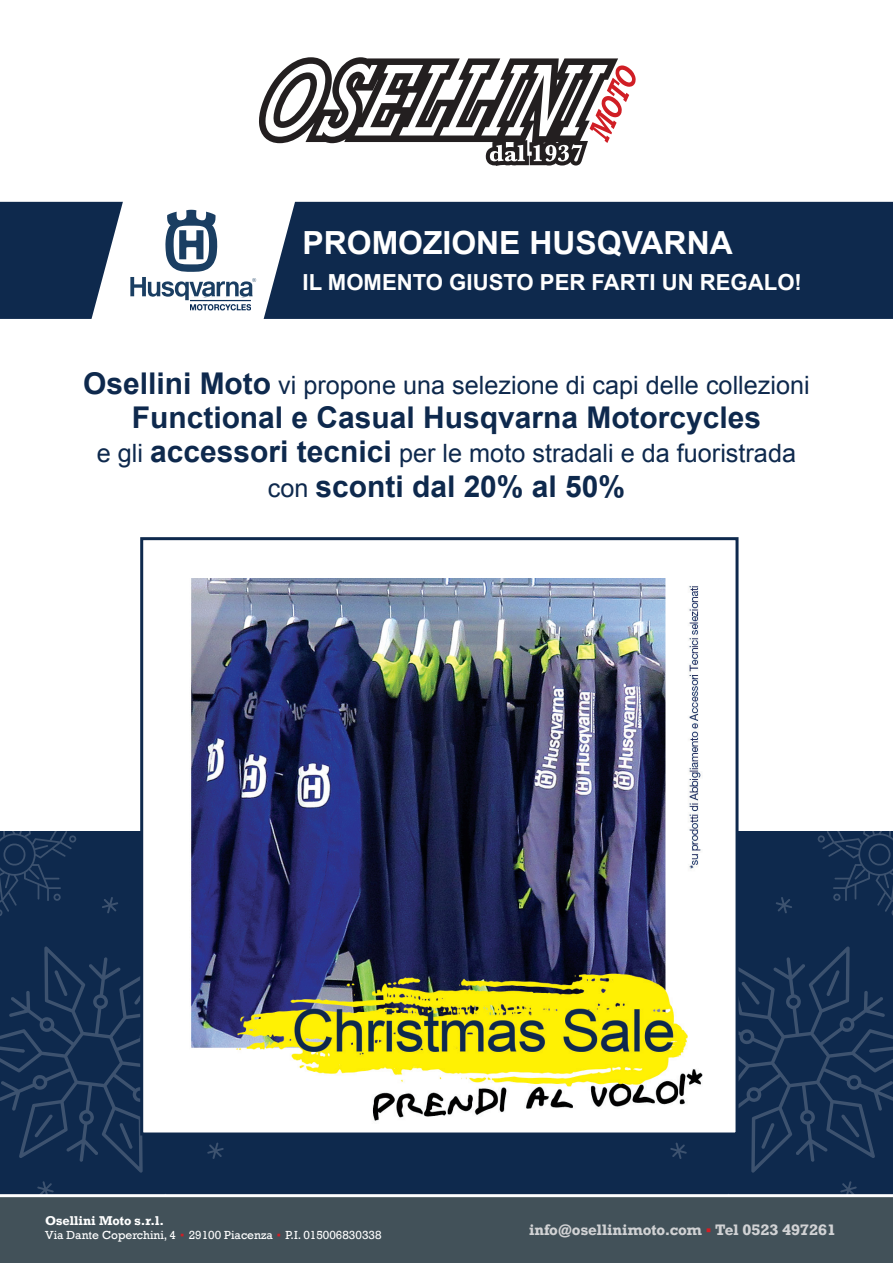
<style>
.page{position:relative;width:893px;height:1263px;background:#fff}
.page>*{position:absolute;margin:0;border:0;box-sizing:border-box;transform-origin:0 0}
.t1{font:700 31.95px "Arial";color:#fff}
.t2{font:700 30px "Arial";color:#0e294d}
.t3{font:25.2px "Arial";color:#0e294d}
.t4{font:700 22.2px "Arial";color:#fff}
.t5{font:700 14.25px "Rockwell";color:#d1d2d4}
.t6{font:12px "Rockwell";color:#fff}
.t7{font:700 12px "Rockwell";color:#fff}
.s1{font-weight:700;font-size:30px}
.s2{font-weight:400;font-size:25.2px}
.s3{font-family:"Verdana";color:#d01e25}
.s4{font-family:"Arial";color:#d01e25}
</style>
<div class="page">
<div style="left:0;top:831px;width:893px;height:411px;background:#0e294d"></div>
<svg style="left:0;top:946px;width:140px;height:159px"></svg>
<svg style="left:134px;top:981px;width:6px;height:24px"></svg>
<svg style="left:54px;top:970px;width:14px;height:26px"></svg>
<svg style="left:0;top:1046px;width:25px;height:7px"></svg>
<svg style="left:0;top:831px;width:76px;height:85px"></svg>
<svg style="left:102px;top:897px;width:16px;height:16px"></svg>
<svg style="left:12px;top:1105px;width:212px;height:89px"></svg>
<svg style="left:738px;top:946px;width:155px;height:159px"></svg>
<svg style="left:741px;top:981px;width:19px;height:24px"></svg>
<svg style="left:826px;top:970px;width:14px;height:26px"></svg>
<svg style="left:869px;top:1046px;width:24px;height:7px"></svg>
<svg style="left:818px;top:831px;width:75px;height:85px"></svg>
<svg style="left:776px;top:897px;width:16px;height:16px"></svg>
<svg style="left:670px;top:1105px;width:212px;height:89px"></svg>
<div style="left:0;top:202px;width:893px;height:117px;background:#0e294d"></div>
<svg style="left:259px;top:57px;width:377px;height:109px"></svg>
<svg style="left:91px;top:201px;width:205px;height:118px"></svg>
<div style="left:0;top:1194px;width:893px;height:69px;background:#425159"></div>
<div style="left:142px;top:539px;width:595px;height:595px;background:#fff"></div>
<img style="left:191px;top:578px;width:512px;height:543px">
<div style="left:140px;top:537px;width:598px;height:598px;border:3px solid #0e294d"></div>
<p class="t1" style="left:303px;top:222px;width:432px">PROMOZIONE HUSQVARNA</p>
<p class="t4" style="left:303px;top:267px;width:501px">IL MOMENTO GIUSTO PER FARTI UN REGALO!</p>
<p class="t3" style="left:83px;top:368px;width:728px"><span class="s1">Osellini Moto</span> vi propone una selezione di capi delle collezioni</p>
<p class="t2" style="left:132px;top:398px;width:631px">Functional e Casual Husqvarna Motorcycles</p>
<p class="t3" style="left:97px;top:437px;width:701px">e gli <span class="s1">accessori tecnici</span> per le moto stradali e da fuoristrada</p>
<p class="t2" style="left:268px;top:466px;width:359px"><span class="s2">con</span> sconti dal 20% al 50%</p>
<p class="t7" style="left:45px;top:1213px;width:120px">Osellini Moto s.r.l.</p>
<p class="t6" style="left:45px;top:1228px;width:338px">Via Dante Coperchini, 4 <span class="s3">▪</span> 29100 Piacenza <span class="s3">▪</span> P.I. 015006830338</p>
<p class="t5" style="left:529px;top:1220px;width:308px">info@osellinimoto.com <span class="s4">▪</span> Tel 0523 497261</p>
</div>
